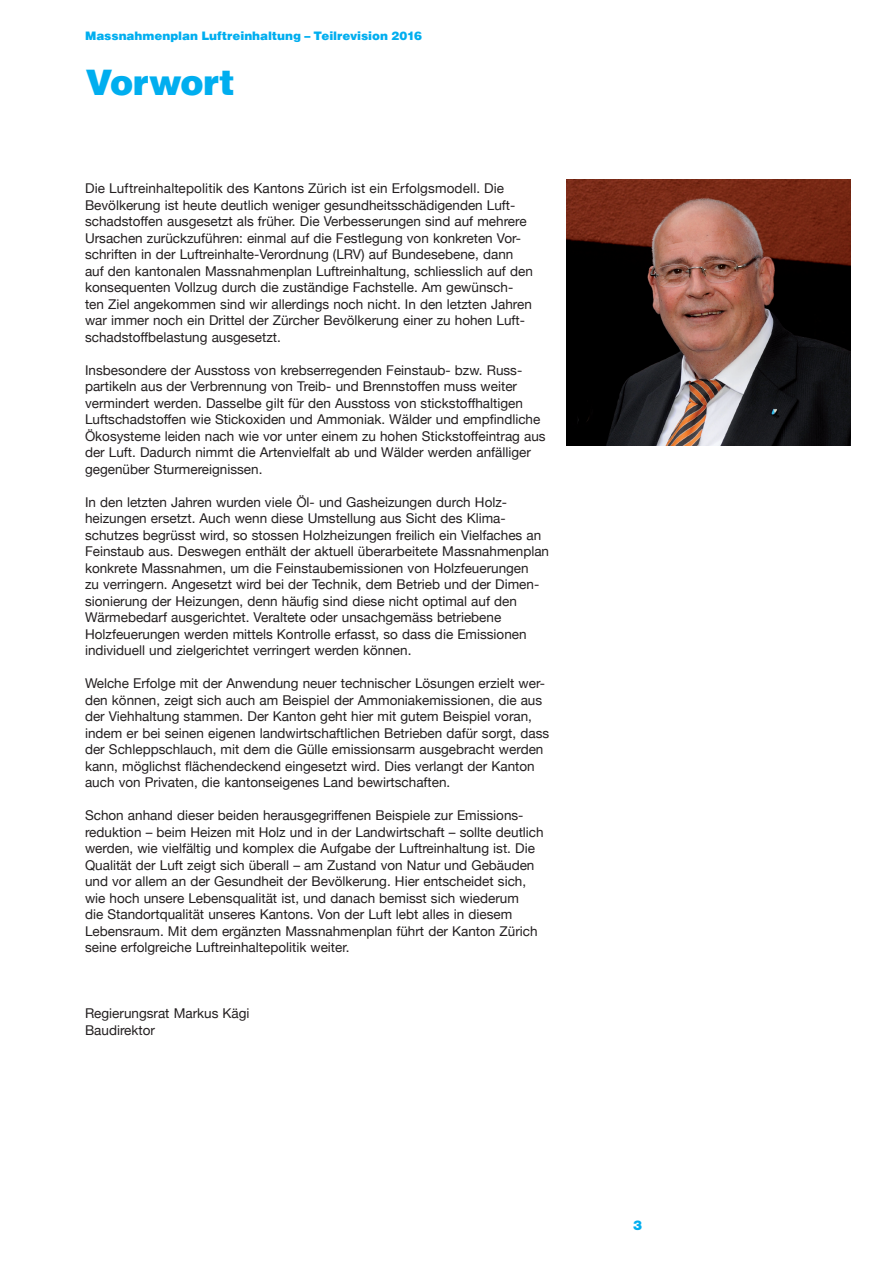
<style>
.page{position:relative;width:893px;height:1263px;background:#fff}
.page>*{position:absolute;margin:0;border:0;box-sizing:border-box;transform-origin:0 0}
.t1{font:900 36px "Helvetica";letter-spacing:-.03em;color:#00aeef}
.t2{font:13.5px/16.5px "Helvetica Neue";color:#231f20}
.t3{font:900 13.5px "Helvetica Neue";color:#00aeef}
.t4{font:900 12px "Helvetica";letter-spacing:-.005em;color:#00aeef}
</style>
<div class="page">
<img style="left:567px;top:180px;width:283px;height:265px">
<p class="t4" style="left:85px;top:29px;width:339px">Massnahmenplan Luftreinhaltung – Teilrevision 2016</p>
<h1 class="t1" style="left:85px;top:61px;width:151px">Vorwort</h1>
<p class="t2" style="left:85px;top:180px;width:449px">Die Luftreinhaltepolitik des Kantons Zürich ist ein Erfolgsmodell. Die Bevölkerung ist heute deutlich weniger gesundheitsschädigenden Luft&shy;schadstoffen ausgesetzt als früher. Die Verbesserungen sind auf mehrere Ursachen zurückzuführen: einmal auf die Festlegung von konkreten Vor&shy;schriften in der Luftreinhalte-Verordnung (LRV) auf Bundesebene, dann auf den kantonalen Massnahmenplan Luftreinhaltung, schliesslich auf den konsequenten Vollzug durch die zuständige Fachstelle. Am gewünsch&shy;ten Ziel angekommen sind wir allerdings noch nicht. In den letzten Jahren war immer noch ein Drittel der Zürcher Bevölkerung einer zu hohen Luft&shy;schadstoffbelastung ausgesetzt.</p>
<p class="t2" style="left:85px;top:362px;width:462px">Insbesondere der Ausstoss von krebserregenden Feinstaub- bzw. Russ&shy;partikeln aus der Verbrennung von Treib- und Brennstoffen muss weiter vermindert werden. Dasselbe gilt für den Ausstoss von stickstoffhaltigen Luftschadstoffen wie Stickoxiden und Ammoniak. Wälder und empfindliche Ökosysteme leiden nach wie vor unter einem zu hohen Stickstoffeintrag aus der Luft. Dadurch nimmt die Artenvielfalt ab und Wälder werden anfälliger gegenüber Sturmereignissen.</p>
<p class="t2" style="left:85px;top:493px;width:466px">In den letzten Jahren wurden viele Öl- und Gasheizungen durch Holz&shy;heizungen ersetzt. Auch wenn diese Umstellung aus Sicht des Klima&shy;schutzes begrüsst wird, so stossen Holzheizungen freilich ein Vielfaches an Feinstaub aus. Deswegen enthält der aktuell überarbeitete Massnahmenplan konkrete Massnahmen, um die Feinstaubemissionen von Holzfeuerungen<br>zu verringern. Angesetzt wird bei der Technik, dem Betrieb und der Dimen&shy;sionierung der Heizungen, denn häufig sind diese nicht optimal auf den Wärmebedarf ausgerichtet. Veraltete oder unsachgemäss betriebene Holzfeuerungen werden mittels Kontrolle erfasst, so dass die Emissionen individuell und zielgerichtet verringert werden können.</p>
<p class="t2" style="left:85px;top:675px;width:466px">Welche Erfolge mit der Anwendung neuer technischer Lösungen erzielt wer&shy;den können, zeigt sich auch am Beispiel der Ammoniakemissionen, die aus der Viehhaltung stammen. Der Kanton geht hier mit gutem Beispiel voran, indem er bei seinen eigenen landwirtschaftlichen Betrieben dafür sorgt, dass der Schleppschlauch, mit dem die Gülle emissionsarm ausgebracht werden kann, möglichst flächendeckend eingesetzt wird. Dies verlangt der Kanton auch von Privaten, die kantonseigenes Land bewirtschaften.</p>
<p class="t2" style="left:85px;top:807px;width:460px">Schon anhand dieser beiden herausgegriffenen Beispiele zur Emissions&shy;reduktion – beim Heizen mit Holz und in der Landwirtschaft – sollte deutlich werden, wie vielfältig und komplex die Aufgabe der Luftreinhaltung ist. Die Qualität der Luft zeigt sich überall – am Zustand von Natur und Gebäuden und vor allem an der Gesundheit der Bevölkerung. Hier entscheidet sich, wie hoch unsere Lebensqualität ist, und danach bemisst sich wiederum<br>die Standortqualität unseres Kantons. Von der Luft lebt alles in diesem Lebensraum. Mit dem ergänzten Massnahmenplan führt der Kanton Zürich seine erfolgreiche Luftreinhaltepolitik weiter.</p>
<p class="t2" style="left:85px;top:1005px;width:166px">Regierungsrat Markus Kägi<br>Baudirektor</p>
<p class="t3" style="left:633px;top:1217px;width:11px">3</p>
</div>
